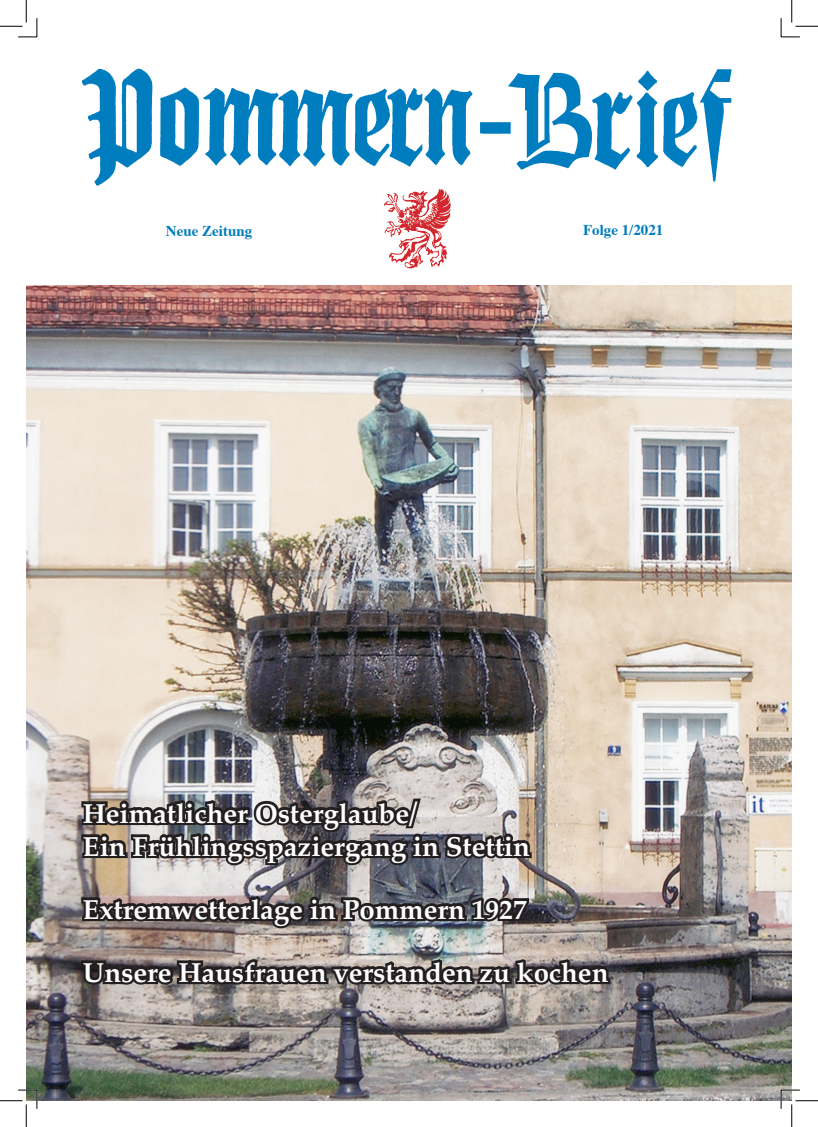
<style>
.page{position:relative;width:818px;height:1127px;background:#fff}
.page>*{position:absolute;margin:0;border:0;box-sizing:border-box;transform-origin:0 0}
._10_5{font:700 27.5px "Palatino";color:#fff}
._10_5-2{font:700 25px "Palatino";color:#fff}
._10_5-3{font:700 17.5px "Palatino";color:#fff}
.t1{font:700 15px "Times";color:#007dbe}
</style>
<div class="page">
<img style="left:384px;top:189px;width:67px;height:80px">
<img style="left:81px;top:68px;width:651px;height:118px">
<img style="left:26px;top:285px;width:766px;height:815px">
<img style="left:78px;top:619px;width:535px;height:409px">
<svg style="left:0;top:0;width:38px;height:38px"></svg>
<svg style="left:0;top:1089px;width:38px;height:37px"></svg>
<svg style="left:781px;top:0;width:37px;height:38px"></svg>
<svg style="left:781px;top:1089px;width:37px;height:37px"></svg>
<p class="t1" style="left:166px;top:216px;width:88px">Neue Zeitung</p>
<p class="t1" style="left:583px;top:216px;width:82px">Folge 1/2021</p>
<p class="_10_5" style="left:83px;top:789px;width:336px">Heimatlicher Osterglaube/</p>
<p class="_10_5" style="left:83px;top:822px;width:448px">Ein Frühlingsspaziergang in Stettin</p>
<p class="_10_5" style="left:83px;top:885px;width:445px">Extremwetterlage in Pommern 1927</p>
<p class="_10_5" style="left:83px;top:948px;width:527px">Unsere Hausfrauen verstanden zu kochen</p>
<p class="_10_5-2" style="left:83px;top:802px;width:295px">Pommersche Ostseebäder</p>
<p class="_10_5-3" style="left:83px;top:961px;width:338px">Erinnerungen an die Flucht aus Soltnitz II</p>
</div>
